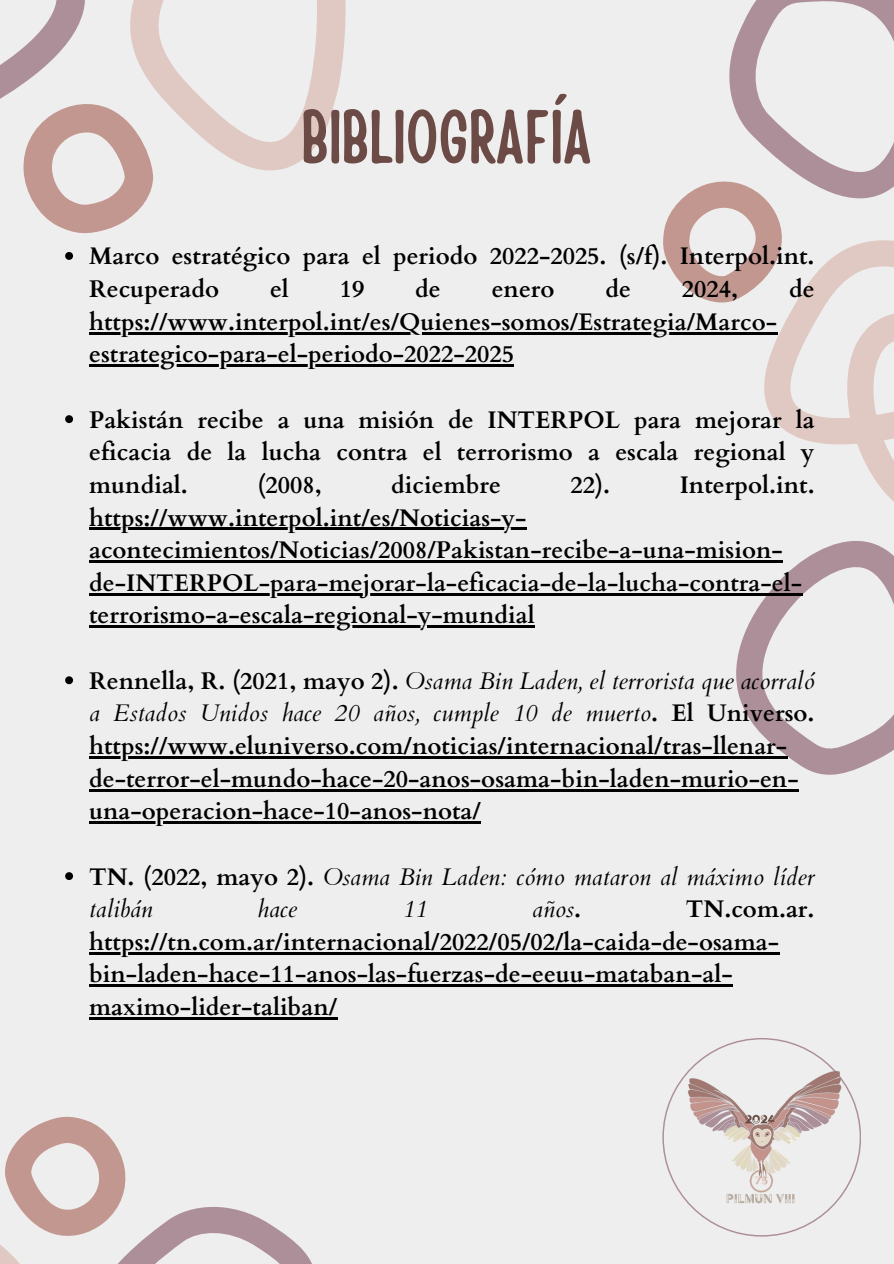
<style>
.page{position:relative;width:894px;height:1264px;background:#fff}
.page>*{position:absolute;margin:0;border:0;box-sizing:border-box;transform-origin:0 0}
.t1{font:75px "Handy Casual Condensed";color:#6c4a45}
.t2{font:700 24px/32.7px "Cardo";color:#000}
.t3{font:italic 24px/32.7px "Cardo";color:#000}
.s1{font-weight:400;font-style:italic}
.s2{font-weight:700;font-style:normal}
</style>
<div class="page">
<div style="left:0;top:0;width:893px;height:1263px;background:#efeeee"></div>
<svg style="left:170px;top:0;width:176px;height:171px"></svg>
<svg style="left:0;top:1116px;width:312px;height:147px"></svg>
<svg style="left:690px;top:596px;width:203px;height:196px"></svg>
<svg style="left:662px;top:0;width:231px;height:596px"></svg>
<svg style="left:662px;top:1038px;width:198px;height:197px"></svg>
<img style="left:668px;top:1051px;width:187px;height:172px">
<svg style="left:0;top:0;width:170px;height:260px"></svg>
<hr style="left:89px;top:332px;width:688px;height:2px;background:#000">
<hr style="left:89px;top:364px;width:425px;height:3px;background:#000">
<svg style="left:65px;top:415px;width:8px;height:8px"></svg>
<hr style="left:89px;top:527px;width:437px;height:3px;background:#000">
<hr style="left:89px;top:560px;width:693px;height:2px;background:#000">
<hr style="left:89px;top:593px;width:713px;height:2px;background:#000">
<hr style="left:89px;top:625px;width:445px;height:3px;background:#000">
<svg style="left:65px;top:676px;width:8px;height:8px"></svg>
<hr style="left:89px;top:756px;width:698px;height:2px;background:#000">
<hr style="left:89px;top:788px;width:709px;height:3px;background:#000">
<hr style="left:89px;top:821px;width:392px;height:2px;background:#000">
<svg style="left:65px;top:872px;width:8px;height:8px"></svg>
<hr style="left:89px;top:952px;width:690px;height:2px;background:#000">
<hr style="left:89px;top:984px;width:643px;height:2px;background:#000">
<hr style="left:89px;top:1017px;width:248px;height:2px;background:#000">
<h1 class="t1" style="left:301px;top:88px;width:292px">BIBLIOGRAFÍA</h1>
<p class="t2" style="left:89px;top:240px;width:726px">Marco estratégico para el periodo 2022-2025. (s/f). Interpol.int.<br>Recuperado</p>
<p class="t2" style="left:270px;top:273px;width:20px">el</p>
<p class="t2" style="left:340px;top:273px;width:26px">19</p>
<p class="t2" style="left:415px;top:273px;width:27px">de</p>
<p class="t2" style="left:491px;top:273px;width:64px">enero</p>
<p class="t2" style="left:605px;top:273px;width:27px">de</p>
<p class="t2" style="left:681px;top:273px;width:58px">2024,</p>
<p class="t2" style="left:788px;top:273px;width:27px">de</p>
<p class="t2" style="left:89px;top:306px;width:689px">https://www.interpol.int/es/Quienes-somos/Estrategia/Marco&shy;estrategico-para-el-periodo-2022-2025</p>
<p class="t2" style="left:89px;top:403px;width:726px;text-align:justify">Pakistán recibe a una misión de INTERPOL para mejorar la eficacia de la lucha contra el terrorismo a escala regional y mundial.</p>
<p class="t2" style="left:257px;top:469px;width:66px">(2008,</p>
<p class="t2" style="left:391px;top:469px;width:111px">diciembre</p>
<p class="t2" style="left:570px;top:469px;width:41px">22).</p>
<p class="t2" style="left:679px;top:469px;width:136px">Interpol.int.</p>
<p class="t2" style="left:89px;top:501px;width:714px">https://www.interpol.int/es/Noticias-y&shy;acontecimientos/Noticias/2008/Pakistan-recibe-a-una-mision&shy;de-INTERPOL-para-mejorar-la-eficacia-de-la-lucha-contra-el&shy;terrorismo-a-escala-regional-y-mundial</p>
<p class="t2" style="left:89px;top:664px;width:726px">Rennella, R. (2021, mayo 2). <span class="s1">Osama Bin Laden, el terrorista que acorraló a Estados Unidos hace 20 años, cumple 10 de muerto</span>. El Universo. https://www.eluniverso.com/noticias/internacional/tras-llenar&shy;de-terror-el-mundo-hace-20-anos-osama-bin-laden-murio-en&shy;una-operacion-hace-10-anos-nota/</p>
<p class="t3" style="left:89px;top:860px;width:726px"><span class="s2">TN. (2022, mayo 2).</span> Osama Bin Laden: cómo mataron al máximo líder talibán</p>
<p class="t3" style="left:257px;top:893px;width:41px">hace</p>
<p class="t3" style="left:402px;top:893px;width:26px">11</p>
<p class="t3" style="left:532px;top:893px;width:50px">años<span class="s2">.</span></p>
<p class="t2" style="left:89px;top:893px;width:726px;text-indent:596px">TN.com.ar. https://tn.com.ar/internacional/2022/05/02/la-caida-de-osama&shy;bin-laden-hace-11-anos-las-fuerzas-de-eeuu-mataban-al&shy;maximo-lider-taliban/</p>
</div>
